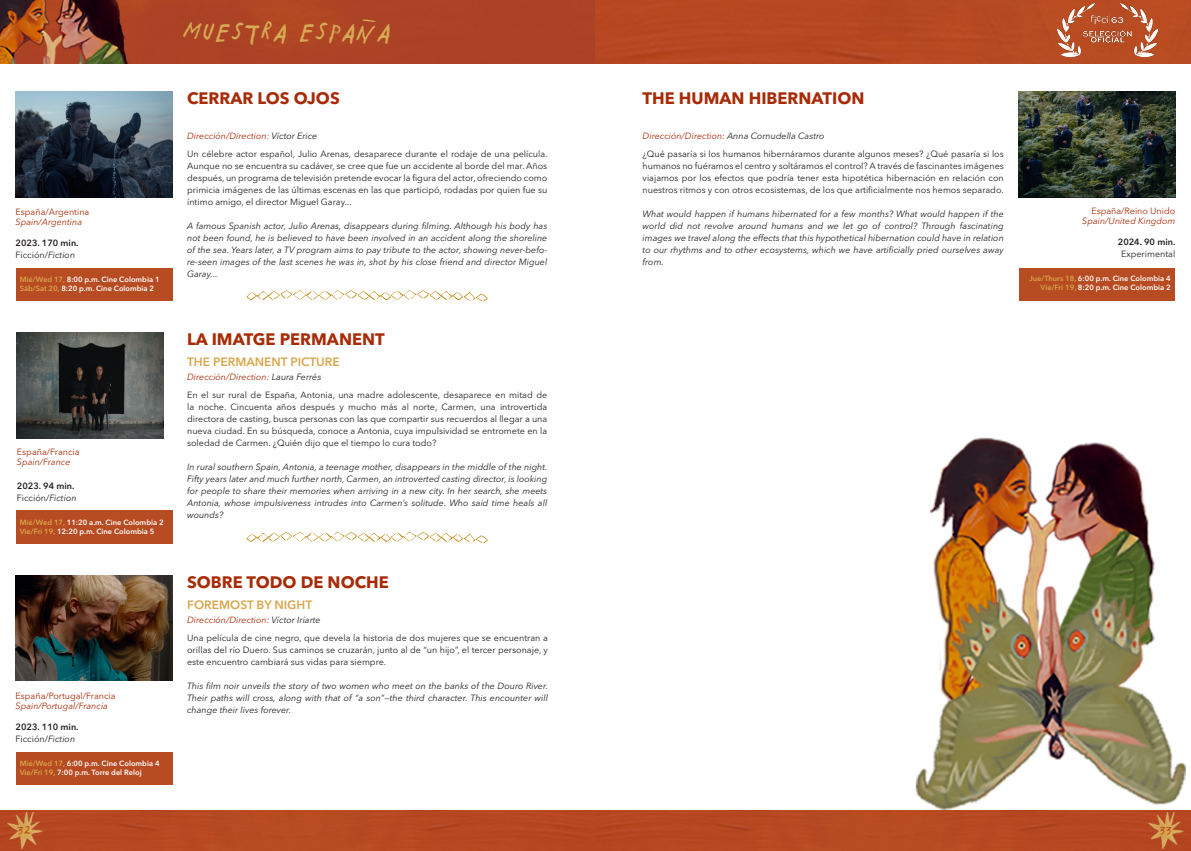
<style>
.page{position:relative;width:1191px;height:851px;background:#fff}
.page>*{position:absolute;margin:0;border:0;box-sizing:border-box;transform-origin:0 0}
.t1{font:21px "Fiebre Numbers";color:#d6aa55}
.t2{font:700 16.5px "Avenir Next LT Pro";color:#a82b07}
.t3{font:600 12px "Avenir Next LT Pro";color:#d8a64b}
.t4{font:10.5px "Fiebre Numbers";color:#b74b22}
.t5{font:9px/12px "Avenir Next LT Pro";color:#231f20;text-align:justify}
.t6{font:italic 9px/12px "Avenir Next LT Pro";color:#231f20;text-align:justify}
.t7{font:italic 9px "Avenir Next LT Pro";color:#a72b07}
.t8{font:9px "Avenir Next LT Pro";color:#a82b07}
.t9{font:italic 9px "Avenir Next LT Pro";color:#a82b07}
.t10{font:600 9px "Avenir Next LT Pro";color:#231f20}
.t11{font:600 7.5px "Avenir Next LT Pro";color:#fff}
.s1{font-style:italic}
.s2{color:#d8a64b}
.s3{color:#daa84a}
.s4{color:#231f20}
</style>
<div class="page">
<img style="left:0;top:0;width:595px;height:64px">
<div style="left:596px;top:810px;width:595px;height:40px;background:#b74921"></div>
<img style="left:1148px;top:824px;width:36px;height:24px">
<svg style="left:247px;top:290px;width:241px;height:12px"></svg>
<img style="left:16px;top:91px;width:157px;height:106px">
<div style="left:16px;top:268px;width:157px;height:32px;background:#b74b21"></div>
<img style="left:16px;top:332px;width:148px;height:106px">
<svg style="left:247px;top:532px;width:241px;height:11px"></svg>
<img style="left:16px;top:575px;width:156px;height:105px">
<div style="left:16px;top:752px;width:156px;height:32px;background:#b74b21"></div>
<div style="left:16px;top:510px;width:156px;height:33px;background:#b74b21"></div>
<div style="left:0;top:810px;width:596px;height:40px;background:#b64821"></div>
<img style="left:7px;top:812px;width:36px;height:36px">
<img style="left:1019px;top:91px;width:156px;height:106px">
<div style="left:1019px;top:268px;width:155px;height:33px;background:#b74b21"></div>
<div style="left:595px;top:0;width:596px;height:64px;background:#b64821"></div>
<img style="left:1057px;top:4px;width:100px;height:53px">
<img style="left:902px;top:437px;width:289px;height:387px">
<p class="t8" style="left:16px;top:206px;width:75px">España/Argentina</p>
<p class="t9" style="left:16px;top:217px;width:68px">Spain/Argentina</p>
<p class="t10" style="left:16px;top:238px;width:64px">2023. 170 min.</p>
<p class="t5" style="left:16px;top:249px;width:61px">Ficción/<span class="s1">Fiction</span></p>
<p class="t11" style="left:20px;top:275px;width:141px"><span class="s2">Mié/Wed</span> <span class="s3">17,</span> 8:00 p.m. Cine Colombia 1</p>
<p class="t11" style="left:20px;top:284px;width:136px"><span class="s2">Sáb/Sat</span> <span class="s3">20,</span> 8:20 p.m. Cine Colombia 2</p>
<p class="t8" style="left:17px;top:446px;width:64px">España/Francia</p>
<p class="t9" style="left:17px;top:456px;width:55px">Spain/France</p>
<p class="t10" style="left:17px;top:480px;width:59px">2023. 94 min.</p>
<p class="t5" style="left:17px;top:492px;width:61px">Ficción/<span class="s1">Fiction</span></p>
<p class="t11" style="left:20px;top:517px;width:145px"><span class="s2">Mié/Wed</span> <span class="s3">17,</span> 11:20 a.m. Cine Colombia 2</p>
<p class="t11" style="left:20px;top:526px;width:136px"><span class="s2">Vie/Fri</span> <span class="s3">19,</span> 12:20 p.m. Cine Colombia 5</p>
<p class="t8" style="left:16px;top:690px;width:101px">España/Portugal/Francia</p>
<p class="t9" style="left:16px;top:700px;width:94px">Spain/Portugal/Francia</p>
<p class="t10" style="left:16px;top:721px;width:64px">2023. 110 min.</p>
<p class="t5" style="left:16px;top:733px;width:61px">Ficción/<span class="s1">Fiction</span></p>
<p class="t11" style="left:20px;top:759px;width:141px"><span class="s2">Mié/Wed</span> <span class="s3">17,</span> 6:00 p.m. Cine Colombia 4</p>
<p class="t11" style="left:20px;top:768px;width:123px"><span class="s2">Vie/Fri</span> <span class="s3">19,</span> 7:00 p.m. Torre del Reloj</p>
<p class="t4" style="left:18px;top:824px;width:16px">32</p>
<p class="t1" style="left:183px;top:19px;width:210px">MUESTRA ESPAÑA</p>
<p class="t2" style="left:187px;top:88px;width:154px">CERRAR LOS OJOS</p>
<p class="t7" style="left:187px;top:130px;width:132px">Dirección/Direction: <span class="s4">Víctor Erice</span></p>
<p class="t5" style="left:187px;top:148px;width:362px">Un célebre actor español, Julio Arenas, desaparece durante el rodaje de una película.<br>Aunque no se encuentra su cadáver, se cree que fue un accidente al borde del mar. Años después, un programa de televisión pretende evocar la figura del actor, ofreciendo como primicia imágenes de las últimas escenas en las que participó, rodadas por quien fue su íntimo amigo, el director Miguel Garay...</p>
<p class="t6" style="left:187px;top:220px;width:362px">A famous Spanish actor, Julio Arenas, disappears during filming. Although his body has not been found, he is believed to have been involved in an accident along the shoreline of the sea. Years later, a TV program aims to pay tribute to the actor, showing never-befo&shy;re-seen images of the last scenes he was in, shot by his close friend and director Miguel Garay...</p>
<p class="t2" style="left:187px;top:328px;width:199px">LA IMATGE PERMANENT</p>
<p class="t3" style="left:187px;top:354px;width:154px">THE PERMANENT PICTURE</p>
<p class="t7" style="left:187px;top:372px;width:136px">Dirección/Direction: <span class="s4">Laura Ferrés</span></p>
<p class="t5" style="left:187px;top:389px;width:362px">En el sur rural de España, Antonia, una madre adolescente, desaparece en mitad de la noche. Cincuenta años después y mucho más al norte, Carmen, una introvertida directora de casting, busca personas con las que compartir sus recuerdos al llegar a una nueva ciudad. En su búsqueda, conoce a Antonia, cuya impulsividad se entromete en la soledad de Carmen. ¿Quién dijo que el tiempo lo cura todo?</p>
<p class="t6" style="left:187px;top:461px;width:362px">In rural southern Spain, Antonia, a teenage mother, disappears in the middle of the night.<br>Fifty years later and much further north, Carmen, an introverted casting director, is looking for people to share their memories when arriving in a new city. In her search, she meets Antonia, whose impulsiveness intrudes into Carmen’s solitude. Who said time heals all wounds?</p>
<p class="t2" style="left:187px;top:571px;width:203px">SOBRE TODO DE NOCHE</p>
<p class="t3" style="left:187px;top:597px;width:127px">FOREMOST BY NIGHT</p>
<p class="t7" style="left:187px;top:614px;width:135px">Dirección/Direction: <span class="s4">Víctor Iriarte</span></p>
<p class="t5" style="left:187px;top:632px;width:362px">Una película de cine negro, que devela la historia de dos mujeres que se encuentran a orillas del río Duero. Sus caminos se cruzarán, junto al de “un hijo”, el tercer personaje, y este encuentro cambiará sus vidas para siempre.</p>
<p class="t6" style="left:187px;top:680px;width:362px">This film noir unveils the story of two women who meet on the banks of the Douro River.<br>Their paths will cross, along with that of “a son”—the third character. This encounter will change their lives forever.</p>
<p class="t2" style="left:642px;top:88px;width:223px">THE HUMAN HIBERNATION</p>
<p class="t7" style="left:642px;top:131px;width:183px">Dirección/Direction: <span class="s4">Anna Cornudella Castro</span></p>
<p class="t5" style="left:642px;top:148px;width:363px">¿Qué pasaría si los humanos hibernáramos durante algunos meses? ¿Qué pasaría si los humanos no fuéramos el centro y soltáramos el control? A través de fascinantes imágenes viajamos por los efectos que podría tener esta hipotética hibernación en relación con nuestros ritmos y con otros ecosistemas, de los que artificialmente nos hemos separado.</p>
<p class="t6" style="left:642px;top:208px;width:363px">What would happen if humans hibernated for a few months? What would happen if the world did not revolve around humans and we let go of control? Through fascinating images we travel along the effects that this hypothetical hibernation could have in relation to our rhythms and to other ecosystems, which we have artificially pried ourselves away from.</p>
<p class="t8" style="left:1091px;top:205px;width:85px">España/Reino Unido</p>
<p class="t9" style="left:1082px;top:216px;width:95px">Spain/United Kingdom</p>
<p class="t10" style="left:1117px;top:236px;width:59px">2024. 90 min.</p>
<p class="t5" style="left:1121px;top:248px;width:56px">Experimental</p>
<p class="t11" style="left:1029px;top:274px;width:143px"><span class="s2">Jue/Thurs</span> <span class="s3">18,</span> 6:00 p.m. Cine Colombia 4</p>
<p class="t11" style="left:1040px;top:283px;width:132px"><span class="s2">Vie/Fri</span> <span class="s3">19,</span> 8:20 p.m. Cine Colombia 2</p>
<p class="t4" style="left:1159px;top:824px;width:14px">33</p>
</div>
